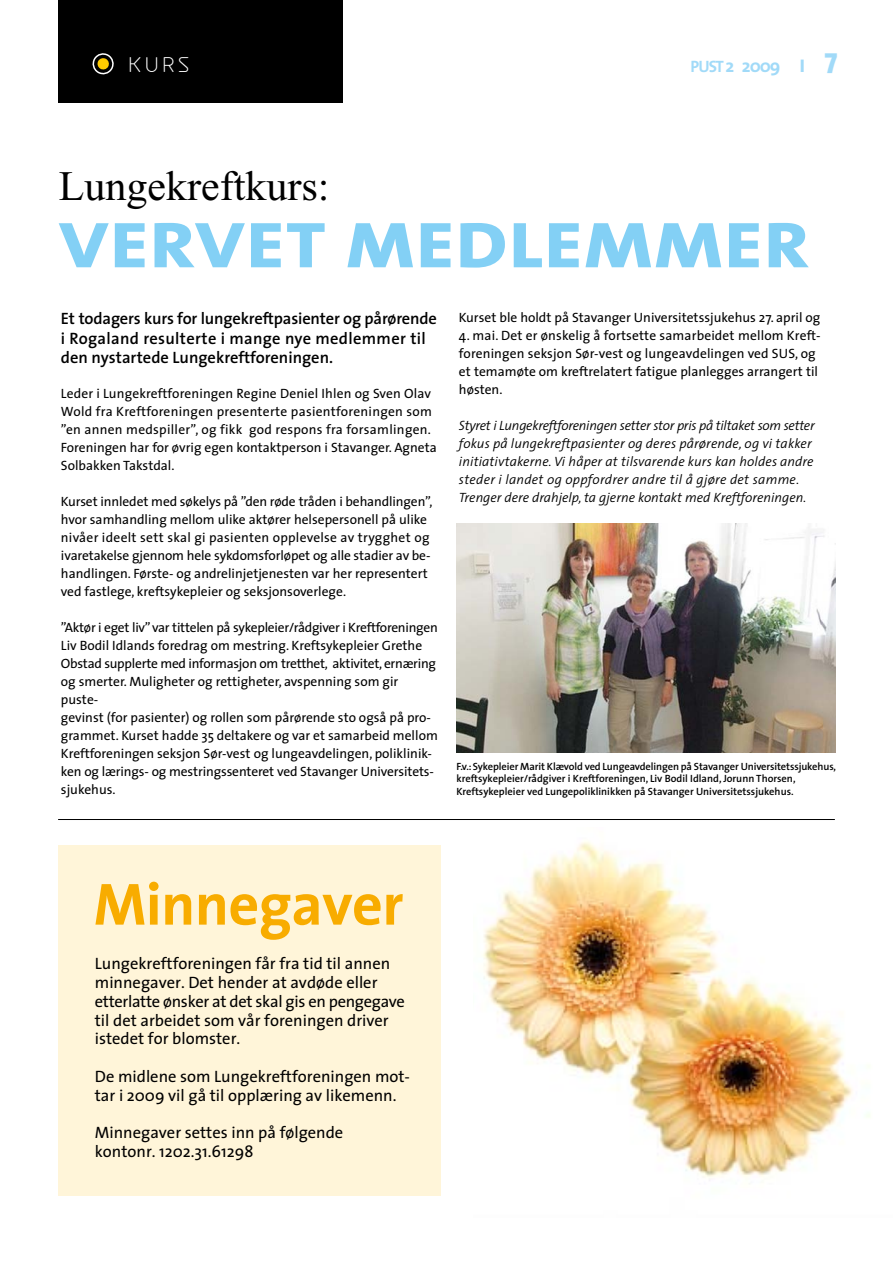
<style>
.page{position:relative;width:893px;height:1263px;background:#fff}
.page>*{position:absolute;margin:0;border:0;box-sizing:border-box;transform-origin:0 0}
.t1{font:800 65.25px "The Sans";color:#83d0f5;scale:1.2 1}
.t2{font:700 60px "The Sans";letter-spacing:-.01em;color:#f8ac00}
.t3{font:42px "Times New Roman";color:#000}
.t4{font:19.8px "Greyscale Basic";color:#fff}
.t5{font:700 18.45px "The Sans";color:#a1daf8}
.t6{font:16.5px/18.8px "The Sans";color:#000}
.t7{font:600 16.5px/19.8px "The Sans";color:#000}
.t8{font:13.5px/18px "The Sans";color:#000}
.t9{font:italic 300 13.5px/18px "The Sans";color:#000}
.t10{font:600 10.5px/12.6px "The Sans";color:#000}
.s1{font-size:16.5px}
.s2{font-weight:800}
</style>
<div class="page">
<div style="left:58px;top:0;width:285px;height:103px;background:#000"></div>
<svg style="left:92px;top:53px;width:22px;height:22px"></svg>
<div style="left:58px;top:845px;width:383px;height:350px;background:#fff5d9"></div>
<img style="left:456px;top:523px;width:380px;height:230px">
<img style="left:482px;top:841px;width:388px;height:338px">
<hr style="left:58px;top:819px;width:777px;height:1px;background:#000">
<h3 class="t4" style="left:128px;top:53px;width:62px">KURS</h3>
<h3 class="t5" style="left:691px;top:50px;width:149px"><span class="s1">PUST</span> 2 2009 <span class="s2">I</span> <sup>7</sup></h3>
<h3 class="t3" style="left:59px;top:163px;width:272px">Lungekreftkurs:</h3>
<h1 class="t1" style="left:59px;top:190px;width:417px">VERVET MEDLEMME</h1>
<h1 class="t1" style="left:764px;top:190px;width:25px">R</h1>
<p class="t7" style="left:61px;top:308px;width:377px">Et todagers kurs for lungekreftpasienter og pårørende i Rogaland resulterte i mange nye medlemmer til den nystartede Lungekreftforeningen.</p>
<p class="t8" style="left:61px;top:384px;width:377px">Leder i Lungekreftforeningen Regine Deniel Ihlen og Sven Olav Wold fra Kreftforeningen presenterte pasientforeningen som ”en annen medspiller”, og fikk god respons fra forsamlingen.<br>Foreningen har for øvrig egen kontaktperson i Stavanger. Agneta Solbakken Takstdal.</p>
<p class="t8" style="left:61px;top:492px;width:373px">Kurset innledet med søkelys på ”den røde tråden i behandlingen”, hvor samhandling mellom ulike aktører helsepersonell på ulike nivåer ideelt sett skal gi pasienten opplevelse av trygghet og ivaretakelse gjennom hele sykdomsforløpet og alle stadier av be&shy;handlingen. Første- og andrelinjetjenesten var her representert ved fastlege, kreftsykepleier og seksjonsoverlege.</p>
<p class="t8" style="left:61px;top:618px;width:378px">”Aktør i eget liv” var tittelen på sykepleier/rådgiver i Kreftforeningen Liv Bodil Idlands foredrag om mestring. Kreftsykepleier Grethe Obstad supplerte med informasjon om tretthet, aktivitet, ernæring og smerter. Muligheter og rettigheter, avspenning som gir puste-<br>gevinst (for pasienter) og rollen som pårørende sto også på pro&shy;grammet. Kurset hadde 35 deltakere og var et samarbeid mellom Kreftforeningen seksjon Sør-vest og lungeavdelingen, poliklinik&shy;ken og lærings- og mestringssenteret ved Stavanger Universitets&shy;sjukehus.</p>
<p class="t8" style="left:459px;top:308px;width:363px">Kurset ble holdt på Stavanger Universitetssjukehus 27. april og</p>
<p class="t8" style="left:459px;top:326px;width:363px">4. mai. Det er ønskelig å fortsette samarbeidet mellom Kreft&shy;foreningen seksjon Sør-vest og lungeavdelingen ved SUS, og et temamøte om kreftrelatert fatigue planlegges arrangert til høsten.</p>
<p class="t9" style="left:459px;top:415px;width:357px">Styret i Lungekreftforeningen setter stor pris på tiltaket som setter fokus på lungekreftpasienter og deres pårørende, og vi takker initiativtakerne. Vi håper at tilsvarende kurs kan holdes andre steder i landet og oppfordrer andre til å gjøre det samme.<br>Trenger dere drahjelp, ta gjerne kontakt med Kreftforeningen.</p>
<p class="t10" style="left:456px;top:760px;width:381px">F.v.: Sykepleier Marit Klævold ved Lungeavdelingen på Stavanger Universitetssjukehus, kreftsykepleier/rådgiver i Kreftforeningen, Liv Bodil Idland, Jorunn Thorsen,<br>Kreftsykepleier ved Lungepoliklinikken på Stavanger Universitetssjukehus.</p>
<h2 class="t2" style="left:94px;top:854px;width:312px">Minnegaver</h2>
<p class="t6" style="left:95px;top:954px;width:312px">Lungekreftforeningen får fra tid til annen minnegaver. Det hender at avdøde eller etterlatte ønsker at det skal gis en pengegave til det arbeidet som vår foreningen driver istedet for blomster.</p>
<p class="t6" style="left:95px;top:1066px;width:317px">De midlene som Lungekreftforeningen mot&shy;tar i 2009 vil gå til opplæring av likemenn.</p>
<p class="t6" style="left:95px;top:1122px;width:250px">Minnegaver settes inn på følgende kontonr. 1202.31.61298</p>
</div>
